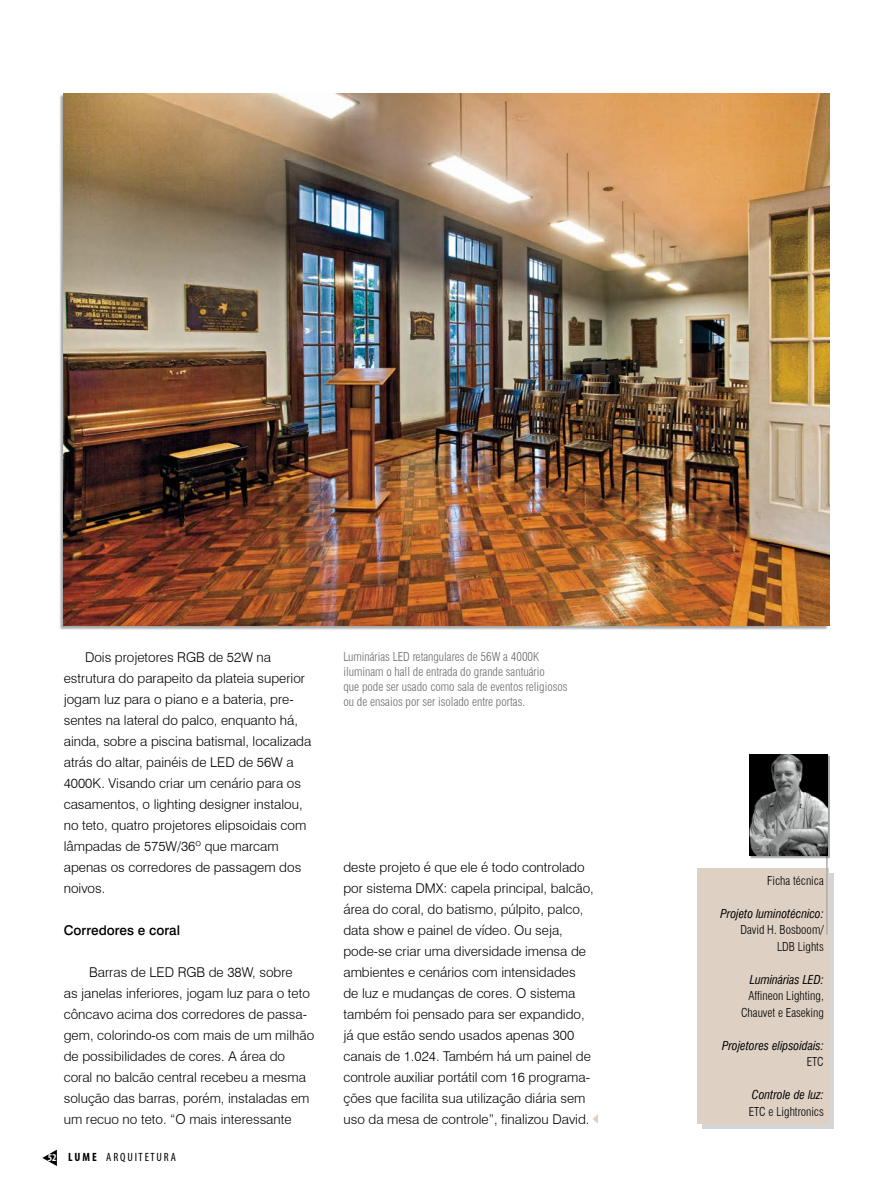
<style>
.page{position:relative;width:893px;height:1191px;background:#fff}
.page>*{position:absolute;margin:0;border:0;box-sizing:border-box;transform-origin:0 0}
.t1{font:300 13.5px/21px "Swiss 721 BT";color:#000}
.t2{font:500 13.5px "Swiss 721 BT";color:#000}
.t3{font:300 condensed 12px/15px "Swiss 721 BT";color:#6a6c6c}
.t4{font:300 condensed 12px/16.5px "Swiss 721 BT";color:#000;text-align:right}
.t5{font:italic condensed 12px "Swiss 721 BT";color:#000}
.t6{font:condensed 12px "Myriad";color:#000}
.s1{font-weight:700;font-size:10.5px;color:#fff}
.s2{font-weight:700}
</style>
<div class="page">
<svg style="left:42px;top:1149px;width:15px;height:17px"></svg>
<img style="left:64px;top:94px;width:765px;height:531px">
<div style="left:702px;top:873px;width:132px;height:255px;background:#d4d5d5"></div>
<div style="left:698px;top:868px;width:131px;height:255px;background:#ded1c4"></div>
<svg style="left:593px;top:1114px;width:5px;height:9px"></svg>
<hr style="left:826px;top:777px;width:2px;height:157px;background:#abacac">
<div style="left:750px;top:755px;width:80px;height:103px;background:#a6a6a6"></div>
<img style="left:750px;top:754px;width:78px;height:102px">
<p class="t1" style="left:64px;top:646px;width:249px;text-indent:21px">Dois projetores RGB de 52W na estrutura do parapeito da plateia superior jogam luz para o piano e a bateria, pre&shy;sentes na lateral do palco, enquanto há, ainda, sobre a piscina batismal, localizada atrás do altar, painéis de LED de 56W a 4000K. Visando criar um cenário para os casamentos, o lighting designer instalou, no teto, quatro projetores elipsoidais com lâmpadas de 575W/36º que marcam apenas os corredores de passagem dos noivos.</p>
<p class="t2" style="left:64px;top:922px;width:118px">Corredores e coral</p>
<p class="t1" style="left:64px;top:961px;width:252px;text-indent:26px">Barras de LED RGB de 38W, sobre<br>as janelas inferiores, jogam luz para o teto côncavo acima dos corredores de passa&shy;gem, colorindo-os com mais de um milhão de possibilidades de cores. A área do coral no balcão central recebeu a mesma solução das barras, porém, instaladas em um recuo no teto. “O mais interessante</p>
<p class="t6" style="left:48px;top:1151px;width:130px"><span class="s1">52</span> <span class="s2">L U M E</span> A R Q U I T E T U R A</p>
<p class="t3" style="left:343px;top:649px;width:226px">Luminárias LED retangulares de 56W a 4000K iluminam o hall de entrada do grande santuário<br>que pode ser usado como sala de eventos religiosos ou de ensaios por ser isolado entre portas.</p>
<p class="t1" style="left:343px;top:856px;width:252px">deste projeto é que ele é todo controlado por sistema DMX: capela principal, balcão, área do coral, do batismo, púlpito, palco, data show e painel de vídeo. Ou seja, pode-se criar uma diversidade imensa de ambientes e cenários com intensidades de luz e mudanças de cores. O sistema também foi pensado para ser expandido, já que estão sendo usados apenas 300 canais de 1.024. Também há um painel de controle auxiliar portátil com 16 programa&shy;ções que facilita sua utilização diária sem uso da mesa de controle”, finalizou David.</p>
<p class="t4" style="left:767px;top:872px;width:58px">Ficha técnica</p>
<p class="t5" style="left:720px;top:906px;width:105px">Projeto luminotécnico:</p>
<p class="t4" style="left:740px;top:921px;width:85px">David H. Bosboom/<br>LDB Lights</p>
<p class="t5" style="left:750px;top:972px;width:75px">Luminárias LED:</p>
<p class="t4" style="left:741px;top:987px;width:84px;text-align:center">Affineon Lighting,<br>Chauvet e Easeking</p>
<p class="t5" style="left:722px;top:1038px;width:103px">Projetores elipsoidais:</p>
<p class="t4" style="left:807px;top:1053px;width:19px">ETC</p>
<p class="t5" style="left:752px;top:1087px;width:73px">Controle de luz:</p>
<p class="t4" style="left:749px;top:1103px;width:77px">ETC e Lightronics</p>
</div>
